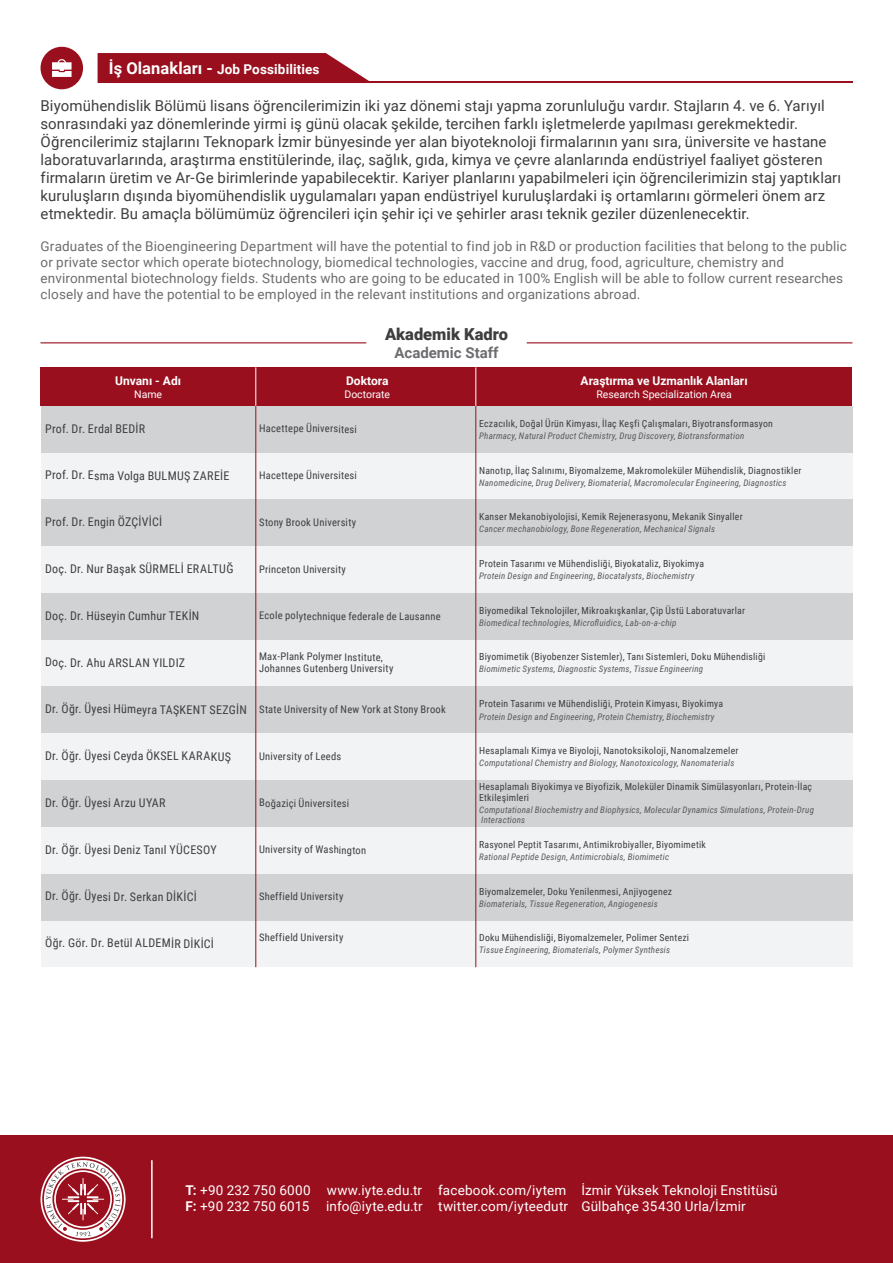
<style>
.page{position:relative;width:893px;height:1263px;background:#fff}
.page>*{position:absolute;margin:0;border:0;box-sizing:border-box;transform-origin:0 0}
.t1{font:900 16.5px "Roboto";color:#3e3e3f}
.t2{font:15px/18px "Roboto";letter-spacing:.005em;color:#3e3e3f}
.t3{font:700 15px "Roboto";color:#6c6d70}
.t4{font:13.5px/16.2px "Roboto";letter-spacing:.01em;color:#6c6d70}
.t5{font:13.5px/16.2px "Roboto";letter-spacing:.015em;color:#fff}
.t6{font:700 13.5px "Roboto";letter-spacing:.01em;color:#fff}
.t7{font:12px "Roboto Condensed";letter-spacing:.015em;color:#3e3e3f}
.t8{font:700 12px "Roboto";color:#fff}
.t9{font:10.5px/11.6px "Roboto Condensed";letter-spacing:.02em;color:#3e3e3f}
.t10{font:10.5px "Roboto";color:#fff}
.t11{font:9.75px/10.6px "Roboto Condensed";letter-spacing:.025em;color:#3e3e3f}
.t12{font:italic 9px/10.5px "Roboto Condensed";letter-spacing:.025em;color:#57585a}
.s1{font-size:16.5px}
.s2{font-size:12px}
.s3{font-weight:700}
</style>
<div class="page">
<div style="left:41px;top:406px;width:811px;height:47px;background:#d1d2d4"></div>
<div style="left:41px;top:453px;width:811px;height:46px;background:#f2f3f4"></div>
<div style="left:41px;top:499px;width:811px;height:47px;background:#d1d2d4"></div>
<div style="left:41px;top:546px;width:811px;height:47px;background:#f2f3f4"></div>
<div style="left:41px;top:593px;width:811px;height:47px;background:#d1d2d4"></div>
<div style="left:41px;top:640px;width:811px;height:46px;background:#f2f3f4"></div>
<div style="left:41px;top:686px;width:811px;height:47px;background:#d1d2d4"></div>
<div style="left:41px;top:733px;width:811px;height:47px;background:#f2f3f4"></div>
<div style="left:41px;top:780px;width:811px;height:47px;background:#d1d2d4"></div>
<div style="left:41px;top:920px;width:811px;height:47px;background:#f2f3f4"></div>
<div style="left:41px;top:874px;width:811px;height:46px;background:#d1d2d4"></div>
<div style="left:41px;top:827px;width:811px;height:47px;background:#f2f3f4"></div>
<hr style="left:527px;top:342px;width:325px;height:1px;background:#9a0f1e">
<hr style="left:41px;top:342px;width:325px;height:1px;background:#9a0f1e">
<hr style="left:255px;top:379px;width:1px;height:588px;background:#9a0f1e">
<hr style="left:475px;top:376px;width:1px;height:591px;background:#9a0f1e">
<div style="left:41px;top:367px;width:811px;height:39px;background:#9a0f1e"></div>
<hr style="left:255px;top:367px;width:1px;height:39px;background:#fff">
<hr style="left:475px;top:367px;width:1px;height:39px;background:#fff">
<div style="left:0;top:1135px;width:893px;height:128px;background:#9a0f1e"></div>
<svg style="left:42px;top:1158px;width:82px;height:82px"></svg>
<hr style="left:151px;top:1160px;width:2px;height:78px;background:#fff">
<div style="left:41px;top:47px;width:42px;height:42px;background:#9a0f1e;border-radius:50%"></div>
<hr style="left:259px;top:82px;width:593px;height:1px;background:#9a0f1e">
<svg style="left:98px;top:53px;width:274px;height:30px;background:#a22330"></svg>
<svg style="left:52px;top:59px;width:20px;height:18px"></svg>
<p class="t6" style="left:109px;top:59px;width:212px"><span class="s1">İş Olanakları -</span> Job Possibilities</p>
<p class="t2" style="left:41px;top:96px;width:802px">Biyomühendislik Bölümü lisans öğrencilerimizin iki yaz dönemi stajı yapma zorunluluğu vardır. Stajların 4. ve 6. Yarıyıl sonrasındaki yaz dönemlerinde yirmi iş günü olacak şekilde, tercihen farklı işletmelerde yapılması gerekmektedir.<br>Öğrencilerimiz stajlarını Teknopark İzmir bünyesinde yer alan biyoteknoloji firmalarının yanı sıra, üniversite ve hastane laboratuvarlarında, araştırma enstitülerinde, ilaç, sağlık, gıda, kimya ve çevre alanlarında endüstriyel faaliyet gösteren firmaların üretim ve Ar-Ge birimlerinde yapabilecektir. Kariyer planlarını yapabilmeleri için öğrencilerimizin staj yaptıkları kuruluşların dışında biyomühendislik uygulamaları yapan endüstriyel kuruluşlardaki iş ortamlarını görmeleri önem arz etmektedir. Bu amaçla bölümümüz öğrencileri için şehir içi ve şehirler arası teknik geziler düzenlenecektir.</p>
<p class="t4" style="left:41px;top:237px;width:808px">Graduates of the Bioengineering Department will have the potential to find job in R&amp;D or production facilities that belong to the public or private sector which operate biotechnology, biomedical technologies, vaccine and drug, food, agriculture, chemistry and environmental biotechnology fields. Students who are going to be educated in 100% English will be able to follow current researches closely and have the potential to be employed in the relevant institutions and organizations abroad.</p>
<p class="t8" style="left:115px;top:373px;width:67px">Unvanı - Adı</p>
<p class="t10" style="left:134px;top:387px;width:29px">Name</p>
<p class="t1" style="left:385px;top:323px;width:124px">Akademik Kadro</p>
<p class="t3" style="left:394px;top:342px;width:106px">Academic Staff</p>
<p class="t8" style="left:346px;top:373px;width:44px">Doktora</p>
<p class="t10" style="left:344px;top:387px;width:47px">Doctorate</p>
<p class="t8" style="left:581px;top:373px;width:168px">Araştırma ve Uzmanlık Alanları</p>
<p class="t10" style="left:596px;top:387px;width:137px">Research Specialization Area</p>
<p class="t7" style="left:45px;top:420px;width:101px">Prof. Dr. Erdal BEDİR</p>
<p class="t9" style="left:259px;top:422px;width:99px">Hacettepe Üniversitesi</p>
<p class="t11" style="left:479px;top:418px;width:295px">Eczacılık, Doğal Ürün Kimyası, İlaç Keşfi Çalışmaları, Biyotransformasyon</p>
<p class="t12" style="left:479px;top:430px;width:267px">Pharmacy, Natural Product Chemistry, Drug Discovery, Biotransformation</p>
<p class="t7" style="left:45px;top:467px;width:186px">Prof. Dr. Esma Volga BULMUŞ ZAREİE</p>
<p class="t9" style="left:259px;top:469px;width:99px">Hacettepe Üniversitesi</p>
<p class="t11" style="left:479px;top:464px;width:324px">Nanotıp, İlaç Salınımı, Biyomalzeme, Makromoleküler Mühendislik, Diagnostikler</p>
<p class="t12" style="left:479px;top:477px;width:309px">Nanomedicine, Drug Delivery, Biomaterial, Macromolecular Engineering, Diagnostics</p>
<p class="t7" style="left:45px;top:514px;width:118px">Prof. Dr. Engin ÖZÇİVİCİ</p>
<p class="t9" style="left:259px;top:516px;width:99px">Stony Brook University</p>
<p class="t11" style="left:479px;top:511px;width:265px">Kanser Mekanobiyolojisi, Kemik Rejenerasyonu, Mekanik Sinyaller</p>
<p class="t12" style="left:479px;top:524px;width:237px">Cancer mechanobiology, Bone Regeneration, Mechanical Signals</p>
<p class="t7" style="left:45px;top:560px;width:190px">Doç. Dr. Nur Başak SÜRMELİ ERALTUĞ</p>
<p class="t9" style="left:259px;top:563px;width:89px">Princeton University</p>
<p class="t11" style="left:479px;top:558px;width:226px">Protein Tasarımı ve Mühendisliği, Biyokataliz, Biyokimya</p>
<p class="t12" style="left:479px;top:570px;width:217px">Protein Design and Engineering, Biocatalysts, Biochemistry</p>
<p class="t7" style="left:45px;top:607px;width:156px">Doç. Dr. Hüseyin Cumhur TEKİN</p>
<p class="t9" style="left:259px;top:610px;width:183px">Ecole polytechnique federale de Lausanne</p>
<p class="t11" style="left:479px;top:605px;width:267px">Biyomedikal Teknolojiler, Mikroakışkanlar, Çip Üstü Laboratuvarlar</p>
<p class="t12" style="left:479px;top:617px;width:199px">Biomedical technologies, Microfluidics, Lab‐on‐a‐chip</p>
<p class="t7" style="left:45px;top:654px;width:142px">Doç. Dr. Ahu ARSLAN YILDIZ</p>
<p class="t9" style="left:259px;top:650px;width:136px">Max‐Plank Polymer Institute,<br>Johannes Gutenberg University</p>
<p class="t11" style="left:479px;top:651px;width:288px">Biyomimetik (Biyobenzer Sistemler), Tanı Sistemleri, Doku Mühendisliği</p>
<p class="t12" style="left:479px;top:663px;width:226px">Biomimetic Systems, Diagnostic Systems, Tissue Engineering</p>
<p class="t9" style="left:45px;top:703px;width:402px"><span class="s2">Dr. Öğr. Üyesi Hümeyra TAŞKENT SEZGİN</span> State University of New York at Stony Brook</p>
<p class="t11" style="left:479px;top:698px;width:245px">Protein Tasarımı ve Mühendisliği, Protein Kimyası, Biyokimya</p>
<p class="t12" style="left:479px;top:711px;width:237px">Protein Design and Engineering, Protein Chemistry, Biochemistry</p>
<p class="t7" style="left:45px;top:747px;width:187px">Dr. Öğr. Üyesi Ceyda ÖKSEL KARAKUŞ</p>
<p class="t9" style="left:259px;top:750px;width:84px">University of Leeds</p>
<p class="t7" style="left:45px;top:794px;width:122px">Dr. Öğr. Üyesi Arzu UYAR</p>
<p class="t9" style="left:259px;top:797px;width:92px">Boğaziçi Üniversitesi</p>
<p class="t11" style="left:479px;top:745px;width:261px">Hesaplamalı Kimya ve Biyoloji, Nanotoksikoloji, Nanomalzemeler</p>
<p class="t12" style="left:479px;top:757px;width:257px">Computational Chemistry and Biology, Nanotoxicology, Nanomaterials</p>
<p class="t11" style="left:479px;top:781px;width:334px">Hesaplamalı Biyokimya ve Biyofizik, Moleküler Dinamik Simülasyonları, Protein-İlaç<br>Etkileşimleri</p>
<p class="t12" style="left:479px;top:804px;width:336px">Computational Biochemistry and Biophysics, Molecular Dynamics Simulations, Protein-Drug<br>Interactions</p>
<p class="t7" style="left:45px;top:841px;width:173px">Dr. Öğr. Üyesi Deniz Tanıl YÜCESOY</p>
<p class="t9" style="left:259px;top:843px;width:109px">University of Washington</p>
<p class="t11" style="left:479px;top:839px;width:228px">Rasyonel Peptit Tasarımı, Antimikrobiyaller, Biyomimetik</p>
<p class="t12" style="left:479px;top:851px;width:191px">Rational Peptide Design, Antimicrobials, Biomimetic</p>
<p class="t7" style="left:45px;top:888px;width:153px">Dr. Öğr. Üyesi Dr. Serkan DİKİCİ</p>
<p class="t9" style="left:259px;top:890px;width:86px">Sheffield University</p>
<p class="t11" style="left:479px;top:885px;width:194px">Biyomalzemeler, Doku Yenilenmesi, Anjiyogenez</p>
<p class="t12" style="left:479px;top:898px;width:180px">Biomaterials, Tissue Regeneration, Angiogenesis</p>
<p class="t7" style="left:45px;top:935px;width:170px">Öğr. Gör. Dr. Betül ALDEMİR DİKİCİ</p>
<p class="t9" style="left:259px;top:931px;width:86px">Sheffield University</p>
<p class="t11" style="left:479px;top:932px;width:211px">Doku Mühendisliği, Biyomalzemeler, Polimer Sentezi</p>
<p class="t12" style="left:479px;top:944px;width:192px">Tissue Engineering, Biomaterials, Polymer Synthesis</p>
<p class="t5" style="left:326px;top:1181px;width:98px">www.iyte.edu.tr info@iyte.edu.tr</p>
<p class="t5" style="left:581px;top:1182px;width:198px">İzmir Yüksek Teknoloji Enstitüsü<br>Gülbahçe 35430 Urla/İzmir</p>
<p class="t5" style="left:186px;top:1181px;width:127px"><span class="s3">T:</span> +90 232 750 6000<br><span class="s3">F:</span> +90 232 750 6015</p>
<p class="t5" style="left:438px;top:1181px;width:131px">facebook.com/iytem twitter.com/iyteedutr</p>
</div>
